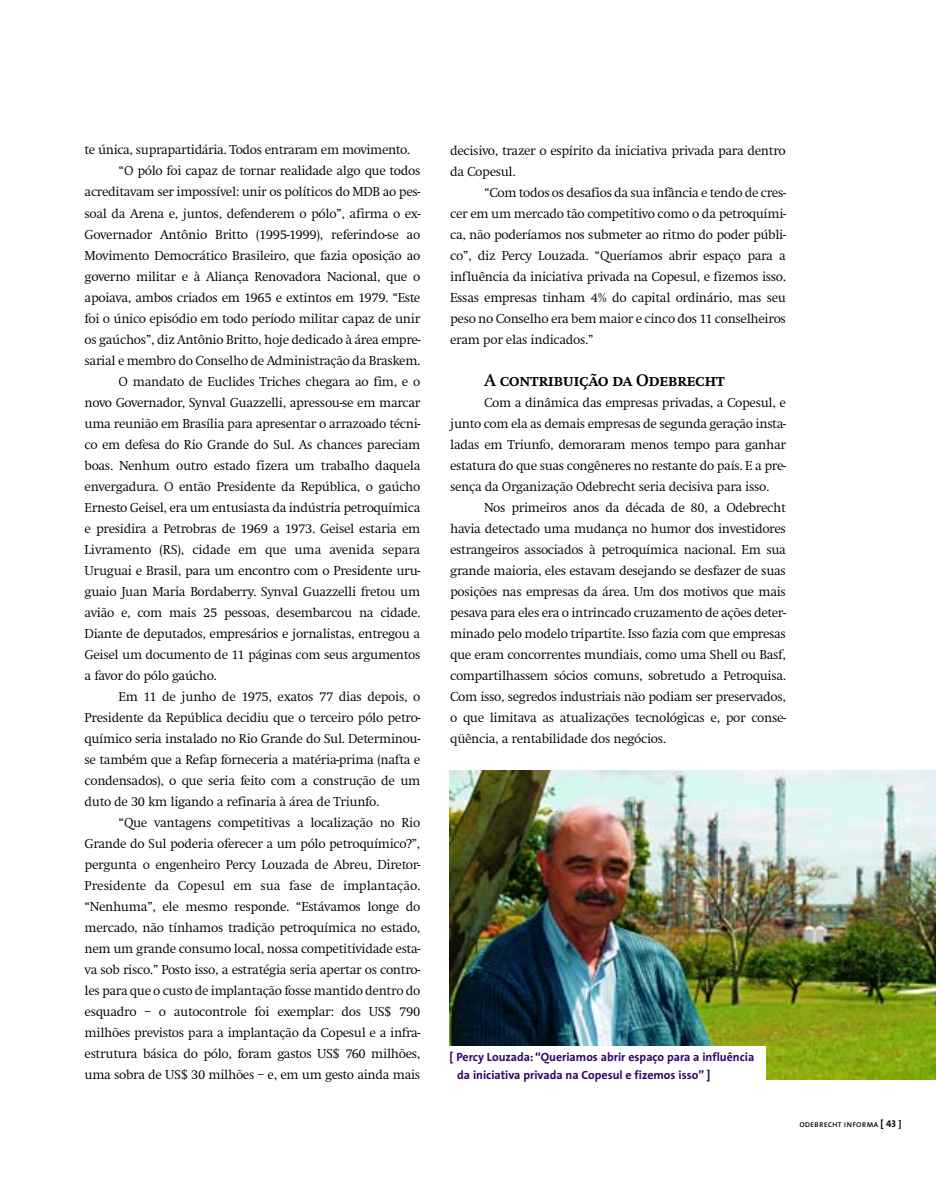
<style>
.page{position:relative;width:936px;height:1191px;background:#fff}
.page>*{position:absolute;margin:0;border:0;box-sizing:border-box;transform-origin:0 0}
.t1{font:16.5px "Swift Bold SC";letter-spacing:-.03em;color:#000}
.t2{font:300 13.5px/21px "Swift";letter-spacing:-.025em;color:#000;text-align:justify}
.t3{font:300 13.5px "Swift";letter-spacing:-.005em;color:#000}
.t4{font:700 12px/18px "The Sans";color:#310267}
.t5{font:9px "The Sans Caps";color:#000}
.s1{font-family:"The Sans Bold Caps";font-size:9.75px}
.s2{font-family:"The Sans Bold Caps"}
</style>
<div class="page">
<img style="left:449px;top:770px;width:486px;height:309px">
<div style="left:435px;top:1046px;width:330px;height:42px;background:#fff"></div>
<p class="t2" style="left:85px;top:141px;width:327px">te única, suprapartidária. Todos entraram em movimento.</p>
<p class="t2" style="left:119px;top:162px;width:303px">“O pólo foi capaz de tornar realidade algo que todos</p>
<p class="t2" style="left:85px;top:183px;width:337px">acreditavam ser impossível: unir os políticos do MDB ao pes-</p>
<p class="t2" style="left:85px;top:204px;width:337px">soal da Arena e, juntos, defenderem o pólo”, afirma o ex-</p>
<p class="t2" style="left:85px;top:225px;width:337px">Governador Antônio Britto (1995-1999), referindo-se ao</p>
<p class="t2" style="left:85px;top:246px;width:337px">Movimento Democrático Brasileiro, que fazia oposição ao</p>
<p class="t2" style="left:85px;top:267px;width:337px">governo militar e à Aliança Renovadora Nacional, que o</p>
<p class="t2" style="left:85px;top:288px;width:337px">apoiava, ambos criados em 1965 e extintos em 1979. “Este</p>
<p class="t2" style="left:85px;top:309px;width:337px">foi o único episódio em todo período militar capaz de unir</p>
<p class="t2" style="left:85px;top:330px;width:337px">os gaúchos”, diz Antônio Britto, hoje dedicado à área empre-</p>
<p class="t2" style="left:85px;top:351px;width:337px">sarial e membro do Conselho de Administração da Braskem.</p>
<p class="t2" style="left:119px;top:372px;width:303px">O mandato de Euclides Triches chegara ao fim, e o</p>
<p class="t2" style="left:85px;top:393px;width:337px">novo Governador, Synval Guazzelli, apressou-se em marcar</p>
<p class="t2" style="left:85px;top:414px;width:337px">uma reunião em Brasília para apresentar o arrazoado técni-</p>
<p class="t2" style="left:85px;top:435px;width:337px">co em defesa do Rio Grande do Sul. As chances pareciam</p>
<p class="t2" style="left:85px;top:456px;width:337px">boas. Nenhum outro estado fizera um trabalho daquela</p>
<p class="t2" style="left:85px;top:477px;width:337px">envergadura. O então Presidente da República, o gaúcho</p>
<p class="t2" style="left:85px;top:498px;width:337px">Ernesto Geisel, era um entusiasta da indústria petroquímica</p>
<p class="t2" style="left:85px;top:519px;width:337px">e presidira a Petrobras de 1969 a 1973. Geisel estaria em</p>
<p class="t2" style="left:85px;top:540px;width:337px">Livramento (RS), cidade em que uma avenida separa</p>
<p class="t2" style="left:85px;top:561px;width:337px">Uruguai e Brasil, para um encontro com o Presidente uru-</p>
<p class="t2" style="left:85px;top:582px;width:337px">guaio Juan Maria Bordaberry. Synval Guazzelli fretou um</p>
<p class="t2" style="left:85px;top:603px;width:337px">avião e, com mais 25 pessoas, desembarcou na cidade.</p>
<p class="t2" style="left:85px;top:624px;width:337px">Diante de deputados, empresários e jornalistas, entregou a</p>
<p class="t2" style="left:85px;top:645px;width:337px">Geisel um documento de 11 páginas com seus argumentos</p>
<p class="t2" style="left:85px;top:666px;width:134px">a favor do pólo gaúcho.</p>
<p class="t2" style="left:119px;top:687px;width:303px">Em 11 de junho de 1975, exatos 77 dias depois, o</p>
<p class="t2" style="left:85px;top:708px;width:337px">Presidente da República decidiu que o terceiro pólo petro-</p>
<p class="t2" style="left:85px;top:729px;width:337px">químico seria instalado no Rio Grande do Sul. Determinou-</p>
<p class="t2" style="left:85px;top:750px;width:337px">se também que a Refap forneceria a matéria-prima (nafta e</p>
<p class="t2" style="left:85px;top:771px;width:337px">condensados), o que seria feito com a construção de um</p>
<p class="t2" style="left:85px;top:792px;width:296px">duto de 30 km ligando a refinaria à área de Triunfo.</p>
<p class="t2" style="left:119px;top:813px;width:303px">“Que vantagens competitivas a localização no Rio</p>
<p class="t2" style="left:85px;top:834px;width:337px">Grande do Sul poderia oferecer a um pólo petroquímico?”,</p>
<p class="t2" style="left:85px;top:855px;width:337px">pergunta o engenheiro Percy Louzada de Abreu, Diretor-</p>
<p class="t3" style="left:85px;top:880px;width:337px">Presidente da Copesul em sua fase de implantação.</p>
<p class="t2" style="left:85px;top:897px;width:337px">“Nenhuma”, ele mesmo responde. “Estávamos longe do</p>
<p class="t2" style="left:85px;top:918px;width:337px">mercado, não tínhamos tradição petroquímica no estado,</p>
<p class="t2" style="left:85px;top:939px;width:337px">nem um grande consumo local, nossa competitividade esta-</p>
<p class="t2" style="left:85px;top:960px;width:337px">va sob risco.” Posto isso, a estratégia seria apertar os contro-</p>
<p class="t2" style="left:85px;top:981px;width:337px">les para que o custo de implantação fosse mantido dentro do</p>
<p class="t2" style="left:85px;top:1002px;width:337px">esquadro – o autocontrole foi exemplar: dos US$ 790</p>
<p class="t2" style="left:85px;top:1023px;width:337px">milhões previstos para a implantação da Copesul e a infra-</p>
<p class="t2" style="left:85px;top:1044px;width:337px">estrutura básica do pólo, foram gastos US$ 760 milhões,</p>
<p class="t2" style="left:85px;top:1065px;width:337px">uma sobra de US$ 30 milhões – e, em um gesto ainda mais</p>
<p class="t2" style="left:450px;top:141px;width:337px">decisivo, trazer o espírito da iniciativa privada para dentro da Copesul.</p>
<p class="t2" style="left:450px;top:183px;width:337px;text-indent:34px">“Com todos os desafios da sua infância e tendo de cres&shy;cer em um mercado tão competitivo como o da petroquími&shy;ca, não poderíamos nos submeter ao ritmo do poder públi&shy;co”, diz Percy Louzada. “Queríamos abrir espaço para a influência da iniciativa privada na Copesul, e fizemos isso.<br>Essas empresas tinham 4% do capital ordinário, mas seu peso no Conselho era bem maior e cinco dos 11 conselheiros eram por elas indicados.”</p>
<p class="t1" style="left:484px;top:370px;width:242px">A contribuição da Odebrecht</p>
<p class="t2" style="left:450px;top:393px;width:337px;text-indent:34px">Com a dinâmica das empresas privadas, a Copesul, e junto com ela as demais empresas de segunda geração insta&shy;ladas em Triunfo, demoraram menos tempo para ganhar estatura do que suas congêneres no restante do país. E a pre&shy;sença da Organização Odebrecht seria decisiva para isso.</p>
<p class="t2" style="left:450px;top:498px;width:337px;text-indent:34px">Nos primeiros anos da década de 80, a Odebrecht havia detectado uma mudança no humor dos investidores estrangeiros associados à petroquímica nacional. Em sua grande maioria, eles estavam desejando se desfazer de suas posições nas empresas da área. Um dos motivos que mais pesava para eles era o intrincado cruzamento de ações deter&shy;minado pelo modelo tripartite. Isso fazia com que empresas que eram concorrentes mundiais, como uma Shell ou Basf, compartilhassem sócios comuns, sobretudo a Petroquisa.<br>Com isso, segredos industriais não podiam ser preservados, o que limitava as atualizações tecnológicas e, por conse&shy;qüência, a rentabilidade dos negócios.</p>
<p class="t4" style="left:457px;top:1049px;width:299px;text-indent:-8px">[ Percy Louzada: “Queriamos abrir espaço para a influência da iniciativa privada na Copesul e fizemos isso” ]</p>
<p class="t5" style="left:799px;top:1118px;width:104px">odebrecht informa <span class="s1">[ 43</span> <span class="s2">]</span></p>
</div>
